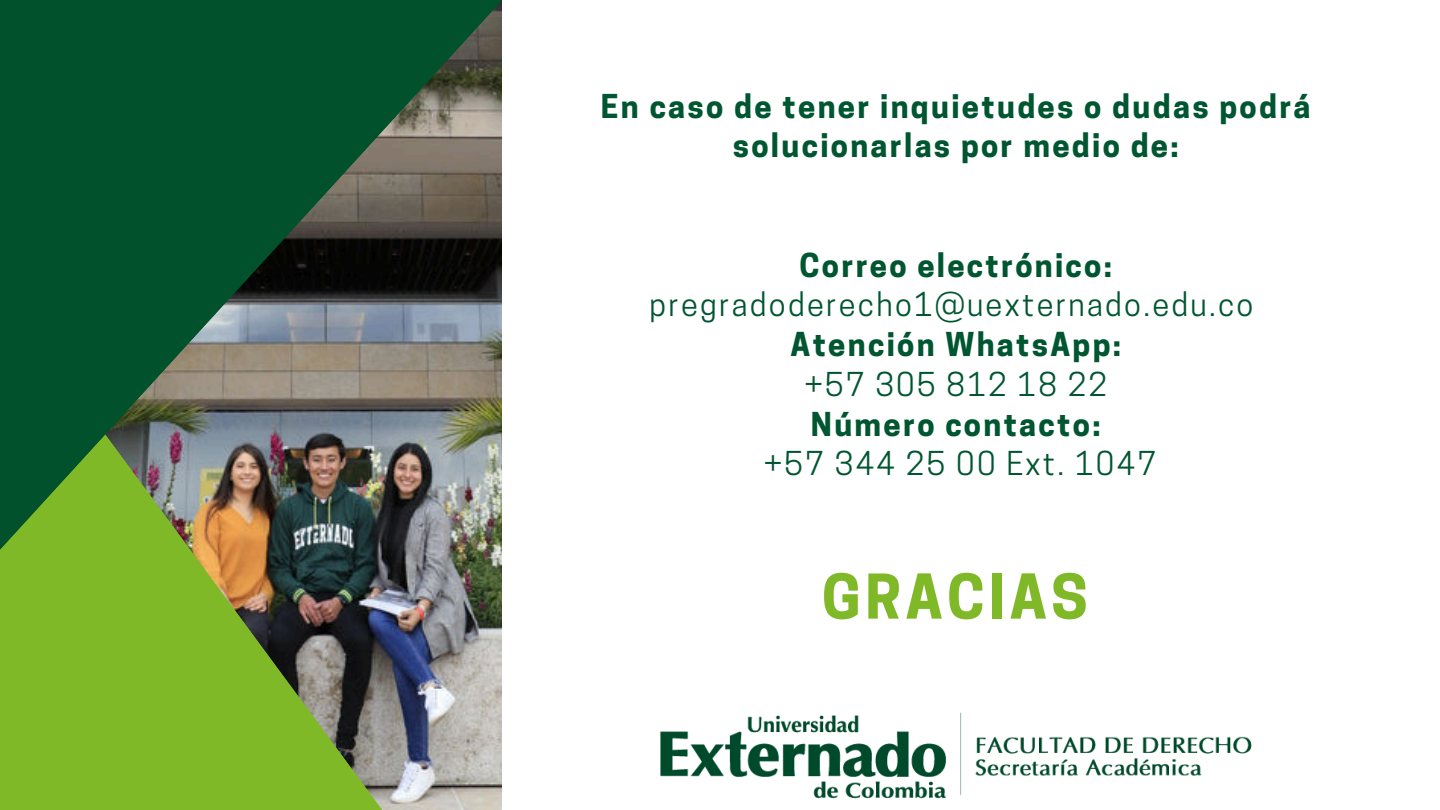
<style>
.page{position:relative;width:1440px;height:810px;background:#fff}
.page>*{position:absolute;margin:0;border:0;box-sizing:border-box;transform-origin:0 0}
.t1{font:700 57.9px "Cooper Hewitt";letter-spacing:.075em;color:#7fb927}
.t2{font:700 30.9px/39.8px "Cooper Hewitt";letter-spacing:.075em;color:#005631;text-align:center}
.t3{font:30.9px "Cooper Hewitt";letter-spacing:.075em;color:#005631}
</style>
<div class="page">
<img style="left:401px;top:678px;width:100px;height:132px">
<svg style="left:0;top:678px;width:401px;height:132px;background:#7eae33"></svg>
<img style="left:0;top:0;width:502px;height:678px">
<img style="left:660px;top:712px;width:592px;height:87px">
<p class="t2" style="left:601px;top:86px;width:711px">En caso de tener inquietudes o dudas podrá solucionarlas por medio de:</p>
<p class="t2" style="left:800px;top:245px;width:314px">Correo electrónico:</p>
<p class="t3" style="left:650px;top:287px;width:605px">pregradoderecho1@uexternado.edu.co</p>
<p class="t2" style="left:791px;top:325px;width:332px">Atención WhatsApp:</p>
<p class="t3" style="left:804px;top:366px;width:304px">+57 305 812 18 22</p>
<p class="t2" style="left:811px;top:404px;width:291px">Número contacto:</p>
<p class="t3" style="left:764px;top:446px;width:394px">+57 344 25 00 Ext. 1047</p>
<h1 class="t1" style="left:822px;top:563px;width:267px">GRACIAS</h1>
</div>
